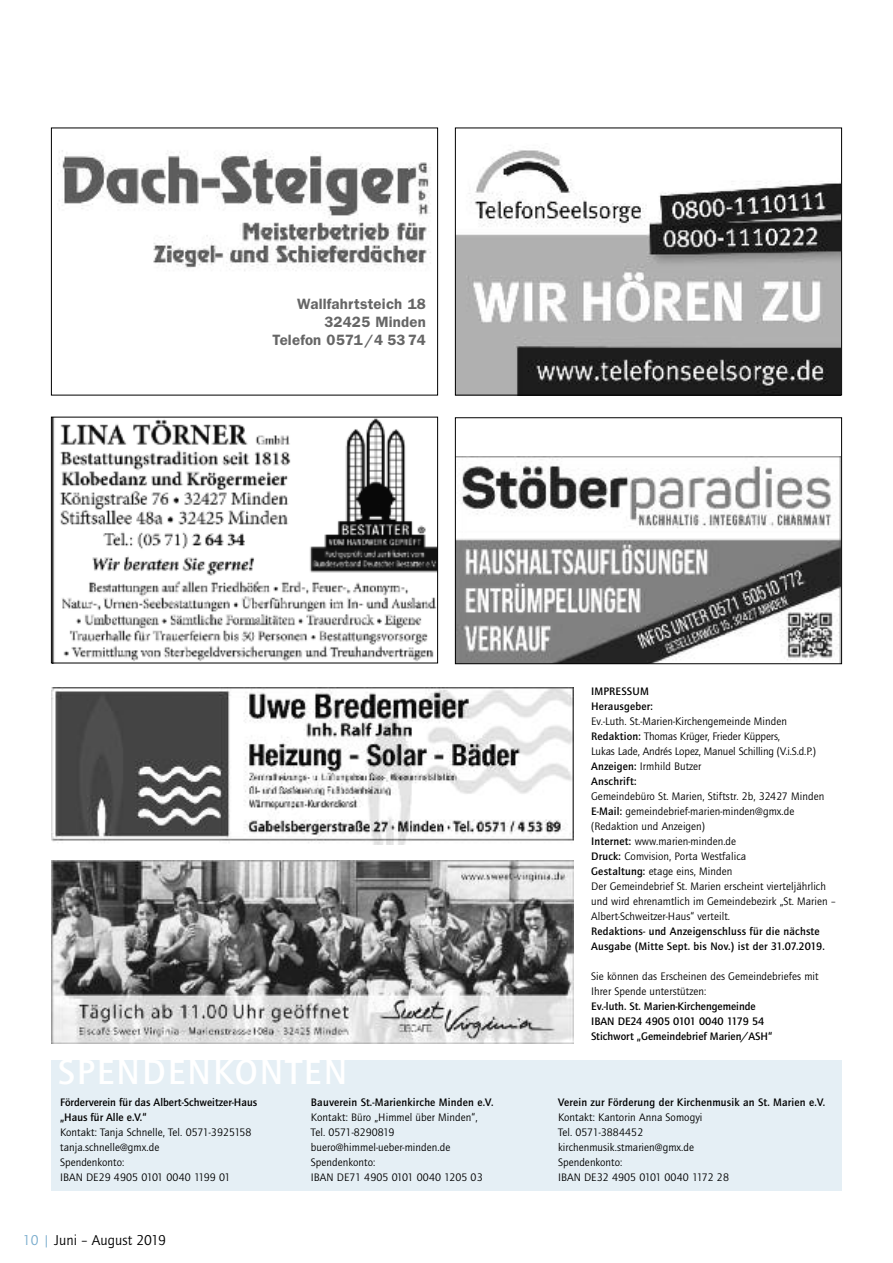
<style>
.page{position:relative;width:893px;height:1263px;background:#fff}
.page>*{position:absolute;margin:0;border:0;box-sizing:border-box;transform-origin:0 0}
.t1{font:700 36px "Quay Itc T";letter-spacing:.055em;color:#fff}
.t2{font:600 15px/18px "Franklin Gothic";letter-spacing:.01em;color:#666;text-align:right}
.t3{font:14.7px "Quay Itc T";letter-spacing:.005em;color:#000}
.t4{font:11.25px/15px "Quay Itc T";letter-spacing:.005em;color:#000}
.t5{font:700 11.25px/15px "Quay Itc T";letter-spacing:.015em;color:#000}
.s1{color:#7caece}
.s2{font-weight:700}
</style>
<div class="page">
<div style="left:51px;top:1061px;width:791px;height:130px;background:#e5eff5"></div>
<img style="left:457px;top:150px;width:383px;height:243px">
<div style="left:455px;top:128px;width:387px;height:267px;border:1px solid #000"></div>
<img style="left:51px;top:860px;width:522px;height:183px">
<img style="left:53px;top:419px;width:383px;height:242px">
<div style="left:51px;top:417px;width:387px;height:246px;border:1px solid #000"></div>
<img style="left:59px;top:150px;width:372px;height:121px">
<div style="left:51px;top:128px;width:387px;height:267px;border:1px solid #000"></div>
<img style="left:51px;top:687px;width:523px;height:157px">
<img style="left:457px;top:456px;width:383px;height:206px">
<div style="left:455px;top:417px;width:387px;height:247px;border:1px solid #000"></div>
<h2 class="t2" style="left:273px;top:295px;width:155px">Wallfahrtsteich 18<br>32425 Minden<br>Telefon 0571/4 53 74</h2>
<h1 class="t1" style="left:58px;top:1051px;width:291px">SPENDENKONTEN</h1>
<p class="t5" style="left:60px;top:1094px;width:199px">Förderverein für das Albert-Schweitzer-Haus „Haus für Alle e.V.“</p>
<p class="t4" style="left:60px;top:1124px;width:193px">Kontakt: Tanja Schnelle, Tel. 0571-3925158 tanja.schnelle@gmx.de<br>Spendenkonto:<br>IBAN DE29 4905 0101 0040 1199 01</p>
<h3 class="t3" style="left:23px;top:1231px;width:145px"><span class="s1">10 |</span> Juni – August 2019</h3>
<p class="t5" style="left:311px;top:1094px;width:184px">Bauverein St.-Marienkirche Minden e.V.</p>
<p class="t4" style="left:311px;top:1109px;width:173px">Kontakt: Büro „Himmel über Minden“,<br>Tel. 0571-8290819 buero@himmel-ueber-minden.de<br>Spendenkonto:<br>IBAN DE71 4905 0101 0040 1205 03</p>
<p class="t5" style="left:591px;top:684px;width:63px">IMPRESSUM<br>Herausgeber:</p>
<p class="t4" style="left:591px;top:714px;width:226px">Ev.-Luth. St.-Marien-Kirchengemeinde Minden <span class="s2">Redaktion:</span> Thomas Krüger, Frieder Küppers,<br>Lukas Lade, Andrés Lopez, Manuel Schilling (V.i.S.d.P.)<br><span class="s2">Anzeigen:</span> Irmhild Butzer<br><span class="s2">Anschrift:</span></p>
<p class="t4" style="left:591px;top:789px;width:246px">Gemeindebüro St. Marien, Stiftstr. 2b, 32427 Minden <span class="s2">E-Mail:</span> gemeindebrief-marien-minden@gmx.de (Redaktion und Anzeigen)<br><span class="s2">Internet:</span> www.marien-minden.de<br><span class="s2">Druck:</span> Comvision, Porta Westfalica<br><span class="s2">Gestaltung:</span> etage eins, Minden<br>Der Gemeindebrief St. Marien erscheint vierteljährlich und wird ehrenamtlich im Gemeindebezirk „St. Marien – Albert-Schweitzer-Haus“ verteilt.</p>
<p class="t5" style="left:591px;top:924px;width:235px">Redaktions- und Anzeigenschluss für die nächste<br>Ausgabe (Mitte Sept. bis Nov.) ist der 31.07.2019.</p>
<p class="t4" style="left:591px;top:969px;width:229px">Sie können das Erscheinen des Gemeindebriefes mit<br>Ihrer Spende unterstützen:</p>
<p class="t5" style="left:591px;top:999px;width:183px">Ev.-luth. St. Marien-Kirchengemeinde<br>IBAN DE24 4905 0101 0040 1179 54<br>Stichwort „Gemeindebrief Marien/ASH“</p>
<p class="t5" style="left:558px;top:1094px;width:269px">Verein zur Förderung der Kirchenmusik an St. Marien e.V.</p>
<p class="t4" style="left:558px;top:1109px;width:172px">Kontakt: Kantorin Anna Somogyi<br>Tel. 0571-3884452 kirchenmusik.stmarien@gmx.de<br>Spendenkonto:<br>IBAN DE32 4905 0101 0040 1172 28</p>
</div>
